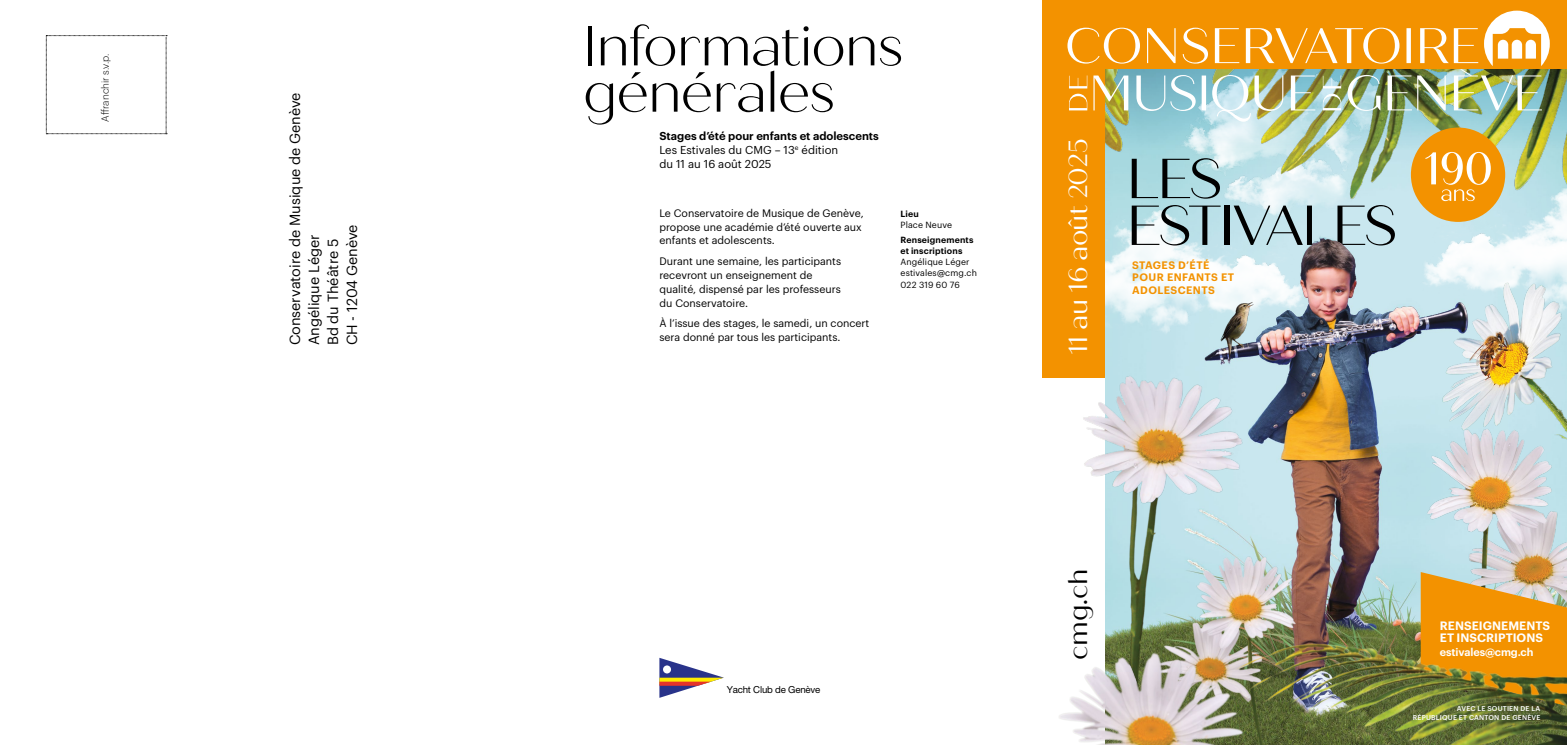
<style>
.page{position:relative;width:1567px;height:745px;background:#fff}
.page>*{position:absolute;margin:0;border:0;box-sizing:border-box;transform-origin:0 0}
.t1{font:300 56.25px/46.2px "Quiche Sans";letter-spacing:-.04em;color:#000}
.t2{font:56.12px/46.8px "Quiche Sans";letter-spacing:-.065em;color:#000}
.t3{font:26.25px "Quiche Sans";letter-spacing:-.025em;color:#fff}
.t4{font:26.25px "Quiche Sans";color:#000}
.t5{font:14.38px/19px "Graphik";color:#000}
.t6{font:600 11.88px/12.4px "Graphik";color:#fff}
.t7{font:11.25px/13.8px "Graphik";color:#000}
.t8{font:600 10.88px "Graphik";letter-spacing:-.01em;color:#fff}
.t9{font:10.62px/13.8px "Graphik";color:#000}
.t10{font:600 10.62px/12.5px "Graphik";letter-spacing:.04em;color:#f39200}
.t11{font:300 10px "Graphik";color:#000}
.t12{font:9.62px "Helvetica Neue LT Pro";letter-spacing:-.02em;color:#000}
.t13{font:8.75px/11.2px "Graphik";letter-spacing:.015em;color:#000}
.t14{font:600 8.75px/11.2px "Graphik";letter-spacing:.02em;color:#000}
.t15{font:500 6.88px/8.8px "Graphik";letter-spacing:.025em;color:#fff;text-align:right}
.s1{font-weight:600}
</style>
<div class="page">
<div style="left:1042px;top:0;width:524px;height:377px;background:#f39200"></div>
<img style="left:1105px;top:340px;width:315px;height:296px">
<svg style="left:46px;top:35px;width:121px;height:99px"></svg>
<svg style="left:659px;top:657px;width:64px;height:41px"></svg>
<img style="left:1420px;top:538px;width:146px;height:33px">
<img style="left:1105px;top:211px;width:84px;height:129px">
<img style="left:1457px;top:211px;width:109px;height:71px">
<img style="left:1077px;top:369px;width:172px;height:275px">
<img style="left:1413px;top:282px;width:153px;height:256px">
<img style="left:1158px;top:211px;width:299px;height:58px">
<img style="left:1105px;top:148px;width:461px;height:63px">
<img style="left:1146px;top:552px;width:154px;height:92px">
<img style="left:1059px;top:644px;width:176px;height:100px">
<img style="left:1105px;top:69px;width:461px;height:79px">
<div style="left:1410px;top:127px;width:94px;height:95px;background:#f39200;border-radius:50%"></div>
<svg style="left:1425px;top:152px;width:10px;height:32px"></svg>
<svg style="left:1441px;top:152px;width:49px;height:49px"></svg>
<img style="left:1189px;top:235px;width:284px;height:139px">
<img style="left:1182px;top:285px;width:112px;height:80px">
<svg style="left:1420px;top:571px;width:146px;height:65px;background:#e7a137"></svg>
<img style="left:1067px;top:11px;width:482px;height:111px">
<img style="left:1235px;top:636px;width:331px;height:108px">
<p class="t11" style="left:98px;top:121px;width:69px;rotate:-90deg">Affranchir s.v.p.</p>
<h3 class="t5" style="left:284px;top:345px;width:254px;rotate:-90deg">Conservatoire de Musique de Genève<br>Angélique Léger<br>Bd du Théâtre 5<br>CH - 1204 Genève</h3>
<h1 class="t1" style="left:582px;top:24px;width:322px">Informations générales</h1>
<p class="t7" style="left:659px;top:128px;width:221px"><span class="s1">Stages d’été pour enfants et adolescents<br></span>Les Estivales du CMG – 13<sup>e</sup> édition<br>du 11 au 16 août 2025</p>
<p class="t9" style="left:659px;top:205px;width:206px">Le Conservatoire de Musique de Genève, propose une académie d’été ouverte aux enfants et adolescents.</p>
<p class="t9" style="left:659px;top:253px;width:183px">Durant une semaine, les participants recevront un enseignement de qualité, dispensé par les professeurs du Conservatoire.</p>
<p class="t9" style="left:659px;top:315px;width:211px">À l’issue des stages, le samedi, un concert sera donné par tous les participants.</p>
<p class="t14" style="left:900px;top:207px;width:20px">Lieu</p>
<p class="t13" style="left:900px;top:218px;width:53px">Place Neuve</p>
<p class="t14" style="left:900px;top:233px;width:74px">Renseignements et inscriptions</p>
<p class="t13" style="left:900px;top:255px;width:78px">Angélique Léger estivales@cmg.ch<br>022 319 60 76</p>
<p class="t12" style="left:726px;top:683px;width:95px">Yacht Club de Genève</p>
<h3 class="t3" style="left:1062px;top:355px;width:217px;rotate:-90deg">11 au 16 août 2025</h3>
<h2 class="t2" style="left:1126px;top:156px;width:273px">LES<br>ESTIVALES</h2>
<p class="t10" style="left:1132px;top:257px;width:104px">STAGES D’ÉTÉ<br>POUR ENFANTS ET<br>ADOLESCENTS</p>
<h3 class="t4" style="left:1062px;top:659px;width:92px;rotate:-90deg">cmg.ch</h3>
<p class="t6" style="left:1439px;top:618px;width:112px">RENSEIGNEMENTS<br>ET INSCRIPTIONS</p>
<p class="t8" style="left:1439px;top:643px;width:95px">estivales@cmg.ch</p>
<p class="t15" style="left:1412px;top:703px;width:129px">AVEC LE SOUTIEN DE LA<br>RÉPUBLIQUE ET CANTON DE GENÈVE</p>
</div>
